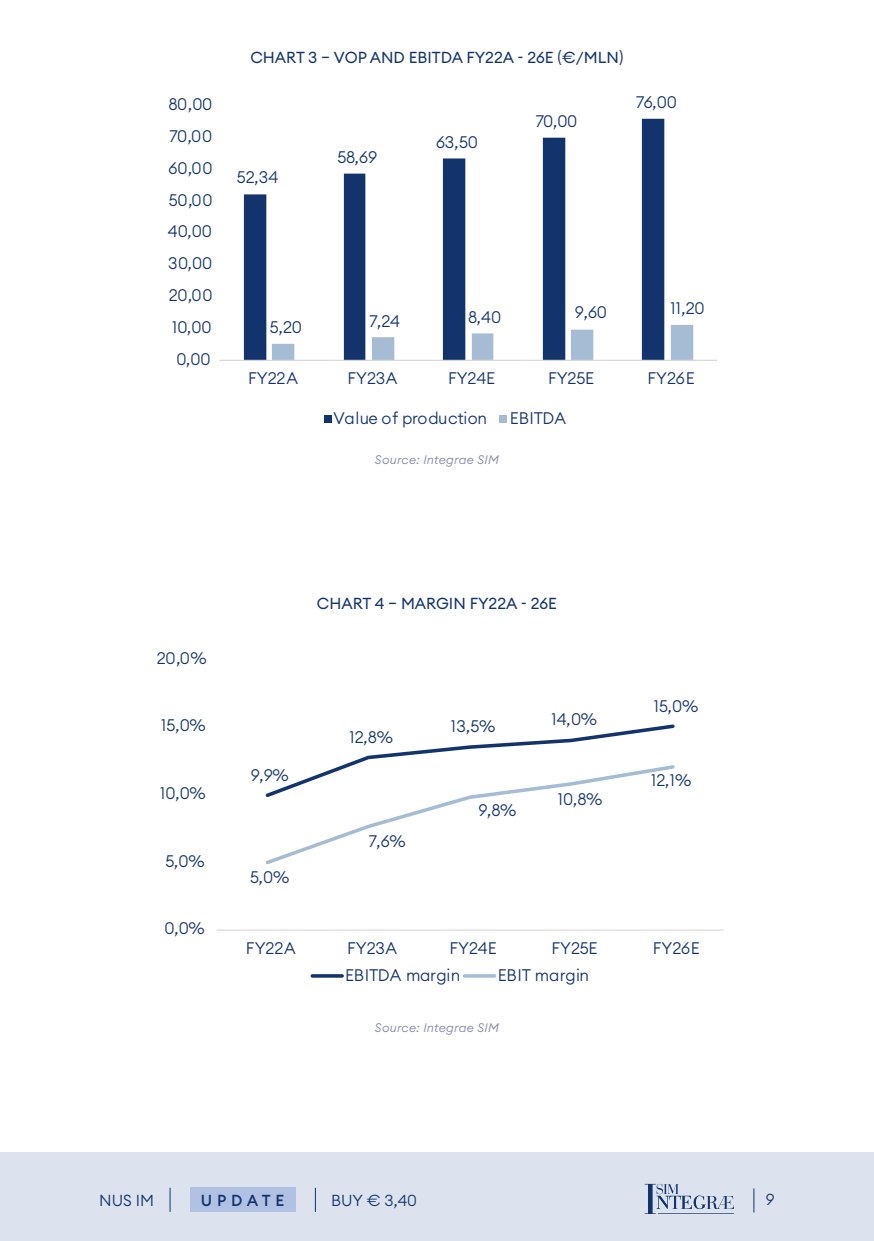
<style>
.page{position:relative;width:874px;height:1241px;background:#fff}
.page>*{position:absolute;margin:0;border:0;box-sizing:border-box;transform-origin:0 0}
.t1{font:300 16.45px "Euclid Circular A";letter-spacing:-.005em;color:#13336d}
.t2{font:15.75px "Euclid Circular A";color:#13336d}
.t3{font:300 15.75px "Euclid Circular A";color:#13336d}
.t4{font:500 15.75px "Euclid Circular A";letter-spacing:.3em;color:#13336d}
.t5{font:italic 300 12.25px "Euclid Circular A";letter-spacing:.02em;color:#8186af}
</style>
<div class="page">
<div style="left:0;top:1152px;width:873px;height:88px;background:#dde3ee"></div>
<svg style="left:169px;top:1187px;width:1px;height:24px"></svg>
<div style="left:190px;top:1187px;width:105px;height:24px;background:#b1c1e4"></div>
<svg style="left:315px;top:1187px;width:1px;height:24px"></svg>
<svg style="left:753px;top:1188px;width:1px;height:24px"></svg>
<svg style="left:644px;top:1183px;width:89px;height:30px"></svg>
<svg style="left:244px;top:119px;width:420px;height:241px"></svg>
<svg style="left:272px;top:325px;width:421px;height:35px"></svg>
<hr style="left:219px;top:360px;width:497px;height:1px;background:#d9d9d9">
<div style="left:324px;top:415px;width:8px;height:8px;background:#13336d"></div>
<div style="left:498px;top:415px;width:8px;height:8px;background:#a5bcd4"></div>
<hr style="left:216px;top:929px;width:507px;height:1px;background:#d9d9d9">
<svg style="left:265px;top:724px;width:410px;height:141px"></svg>
<hr style="left:312px;top:974px;width:30px;height:3px;background:#13336d">
<hr style="left:464px;top:974px;width:30px;height:3px;background:#a5bcd4">
<p class="t1" style="left:168px;top:94px;width:45px">80,00</p>
<p class="t1" style="left:169px;top:125px;width:44px">70,00</p>
<p class="t1" style="left:168px;top:157px;width:45px">60,00</p>
<p class="t1" style="left:169px;top:189px;width:45px">50,00</p>
<p class="t1" style="left:168px;top:221px;width:45px">40,00</p>
<p class="t1" style="left:173px;top:250px;width:45px">80,00</p>
<p class="t1" style="left:168px;top:253px;width:45px">30,00</p>
<p class="t1" style="left:174px;top:282px;width:44px">70,00</p>
<p class="t1" style="left:168px;top:284px;width:45px">20,00</p>
<p class="t1" style="left:173px;top:314px;width:45px">60,00</p>
<p class="t1" style="left:172px;top:316px;width:41px">10,00</p>
<p class="t1" style="left:173px;top:346px;width:45px">50,00</p>
<p class="t1" style="left:176px;top:348px;width:36px">0,00</p>
<p class="t2" style="left:250px;top:47px;width:374px">CHART 3 – VOP AND EBITDA FY22A - 26E (€/MLN)</p>
<p class="t1" style="left:237px;top:167px;width:43px">52,34</p>
<p class="t1" style="left:337px;top:146px;width:41px">58,69</p>
<p class="t1" style="left:436px;top:131px;width:43px">63,50</p>
<p class="t1" style="left:535px;top:110px;width:43px">70,00</p>
<p class="t1" style="left:636px;top:91px;width:42px">76,00</p>
<p class="t1" style="left:270px;top:316px;width:33px">5,20</p>
<p class="t1" style="left:369px;top:310px;width:32px">7,24</p>
<p class="t1" style="left:468px;top:306px;width:35px">8,40</p>
<p class="t1" style="left:574px;top:301px;width:33px">9,60</p>
<p class="t1" style="left:670px;top:297px;width:36px">11,20</p>
<p class="t1" style="left:248px;top:367px;width:51px">FY22A</p>
<p class="t1" style="left:347px;top:367px;width:51px">FY23A</p>
<p class="t1" style="left:448px;top:367px;width:49px">FY24E</p>
<p class="t1" style="left:547px;top:367px;width:48px">FY25E</p>
<p class="t1" style="left:647px;top:367px;width:49px">FY26E</p>
<p class="t1" style="left:333px;top:407px;width:155px">Value of production</p>
<p class="t1" style="left:509px;top:407px;width:58px">EBITDA</p>
<p class="t5" style="left:375px;top:451px;width:125px">Source: Integrae SIM</p>
<p class="t1" style="left:157px;top:647px;width:51px">20,0%</p>
<p class="t1" style="left:161px;top:714px;width:46px">15,0%</p>
<p class="t1" style="left:160px;top:782px;width:47px">10,0%</p>
<p class="t1" style="left:165px;top:850px;width:41px">5,0%</p>
<p class="t1" style="left:164px;top:917px;width:42px">0,0%</p>
<p class="t2" style="left:317px;top:593px;width:241px">CHART 4 – MARGIN FY22A - 26E</p>
<p class="t1" style="left:251px;top:764px;width:40px">9,9%</p>
<p class="t1" style="left:250px;top:866px;width:41px">5,0%</p>
<p class="t1" style="left:349px;top:726px;width:45px">12,8%</p>
<p class="t1" style="left:368px;top:830px;width:38px">7,6%</p>
<p class="t1" style="left:450px;top:715px;width:46px">13,5%</p>
<p class="t1" style="left:551px;top:709px;width:47px">14,0%</p>
<p class="t1" style="left:653px;top:695px;width:46px">15,0%</p>
<p class="t1" style="left:478px;top:799px;width:40px">9,8%</p>
<p class="t1" style="left:650px;top:769px;width:42px">12,1%</p>
<p class="t1" style="left:546px;top:780px;width:48px">FY25E</p>
<p class="t1" style="left:648px;top:780px;width:49px">FY26E</p>
<p class="t1" style="left:557px;top:788px;width:46px">10,8%</p>
<p class="t1" style="left:246px;top:937px;width:51px">FY22A</p>
<p class="t1" style="left:347px;top:937px;width:51px">FY23A</p>
<p class="t1" style="left:449px;top:937px;width:49px">FY24E</p>
<p class="t1" style="left:551px;top:937px;width:48px">FY25E</p>
<p class="t1" style="left:652px;top:937px;width:49px">FY26E</p>
<p class="t1" style="left:345px;top:963px;width:117px">EBITDA margin</p>
<p class="t1" style="left:497px;top:963px;width:93px">EBIT margin</p>
<p class="t5" style="left:375px;top:1019px;width:125px">Source: Integrae SIM</p>
<p class="t1" style="left:528px;top:962px;width:42px">68,50</p>
<p class="t3" style="left:99px;top:1189px;width:56px">NUS IM</p>
<p class="t4" style="left:201px;top:1190px;width:85px">UPDATE</p>
<p class="t3" style="left:331px;top:1189px;width:87px">BUY € 3,40</p>
<p class="t3" style="left:765px;top:1188px;width:10px">9</p>
</div>
